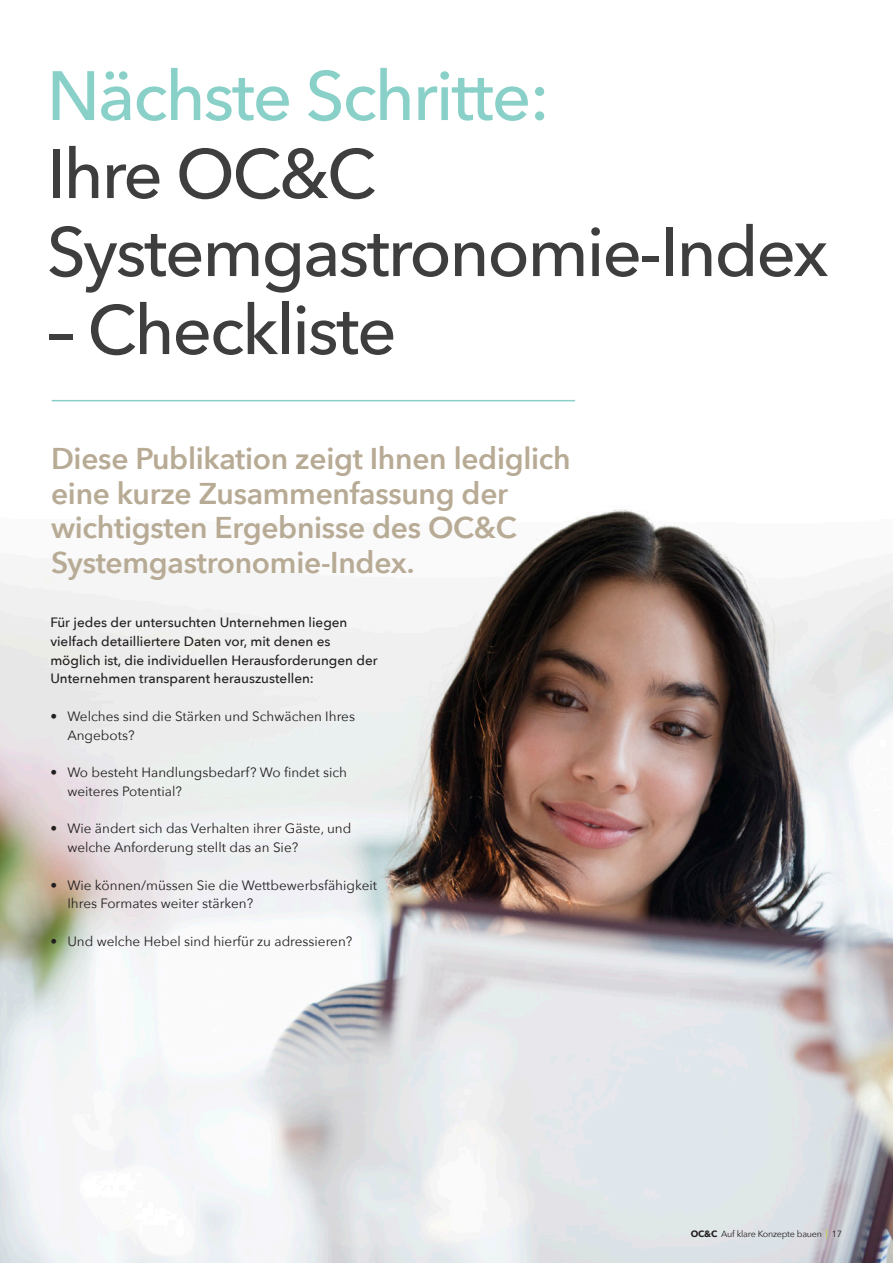
<style>
.page{position:relative;width:893px;height:1263px;background:#fff}
.page>*{position:absolute;margin:0;border:0;box-sizing:border-box;transform-origin:0 0}
.A_Head{font:500 69px/78px "Avenir Next";letter-spacing:-.03em;color:#3e3e3f}
.Sub_heading{font:600 30px/34.5px "Avenir Next";letter-spacing:-.01em;color:#b8ab95}
.Bullet_point{font:13.5px/18.8px "Avenir Next";color:#231f20}
.Body_copy{font:500 13.5px/18.8px "Avenir Next";color:#231f20}
.t1{font:9px "Avenir Next";letter-spacing:-.025em;color:#231f20}
.s1{color:#89d0c8}
.s2{font-weight:700}
</style>
<div class="page">
<img style="left:0;top:509px;width:893px;height:754px">
<hr style="left:52px;top:400px;width:523px;height:1px;background:#89d0c8">
<p class="A_Head" style="left:47px;top:55px;width:783px"><span class="s1">Nächste Schritte:<br></span>Ihre OC&amp;C<br>Systemgastronomie-Index</p>
<p class="A_Head" style="left:47px;top:289px;width:351px">– Checkliste</p>
<p class="Sub_heading" style="left:51px;top:441px;width:521px">Diese Publikation zeigt Ihnen lediglich eine kurze Zusammenfassung der wichtigsten Ergebnisse des OC&amp;C Systemgastronomie-Index.</p>
<p class="Body_copy" style="left:50px;top:613px;width:329px">Für jedes der untersuchten Unternehmen liegen vielfach detailliertere Daten vor, mit denen es möglich ist, die individuellen Herausforderungen der Unternehmen transparent herauszustellen:</p>
<p class="Bullet_point" style="left:67px;top:706px;width:289px;text-indent:-17px">• Welches sind die Stärken und Schwächen Ihres<br>Angebots?</p>
<p class="Bullet_point" style="left:67px;top:762px;width:281px;text-indent:-17px">• Wo besteht Handlungsbedarf? Wo findet sich weiteres Potential?</p>
<p class="Bullet_point" style="left:67px;top:819px;width:286px;text-indent:-17px">• Wie ändert sich das Verhalten ihrer Gäste, und welche Anforderung stellt das an Sie?</p>
<p class="Bullet_point" style="left:67px;top:875px;width:311px;text-indent:-17px">• Wie können/müssen Sie die Wettbewerbsfähigkeit<br>Ihres Formates weiter stärken?</p>
<p class="Bullet_point" style="left:50px;top:931px;width:304px">• Und welche Hebel sind hierfür zu adressieren?</p>
<p class="t1" style="left:691px;top:1227px;width:153px"><span class="s2">OC&amp;C</span> Auf klare Konzepte bauen <sup>|</sup> 17</p>
</div>
